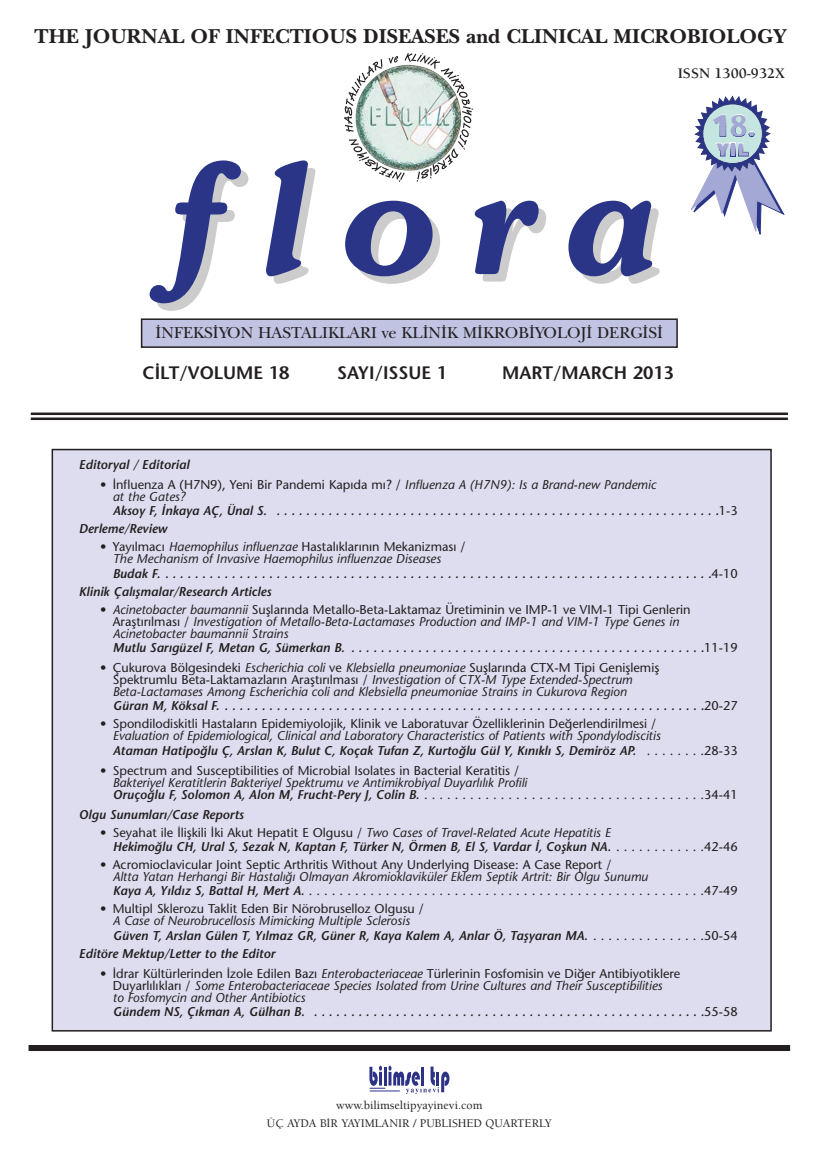
<style>
.page{position:relative;width:828px;height:1169px;background:#fff}
.page>*{position:absolute;margin:0;border:0;box-sizing:border-box;transform-origin:0 0}
.t1{font:italic 600 150px "Souvenir";letter-spacing:.195em;color:#2a3587}
.t2{font:600 29.55px "Stone Sans";color:#a4a8d4}
.t3{font:700 21px "New Baskerville";color:#231f20}
.t4{font:600 18px "Stone Sans";color:#231f20}
.t5{font:16.5px "New Baskerville";color:#231f20}
.t6{font:700 15px "Berkeley";color:#231f20}
.t7{font:italic 12.75px/12px "Stone Sans";color:#231f20}
.t8{font:italic 600 12.75px/18px "Stone Sans";color:#231f20}
.t9{font:12.75px "Stone Sans";color:#231f20}
.t10{font:500 12px "Berkeley";color:#231f20}
.s1{font-style:normal}
.s2{font-weight:400;font-style:normal}
.s3{font-weight:600}
.s4{font-weight:400}
</style>
<div class="page">
<div style="left:142px;top:319px;width:535px;height:28px;background:#c0c3e2"></div>
<div style="left:141px;top:318px;width:537px;height:30px;border:2px solid #231f20"></div>
<hr style="left:31px;top:412px;width:757px;height:3px;background:#231f20">
<hr style="left:31px;top:417px;width:757px;height:3px;background:#231f20">
<div style="left:52px;top:449px;width:719px;height:581px;background:#ddddef"></div>
<div style="left:29px;top:1045px;width:761px;height:6px;background:#231f20"></div>
<svg style="left:344px;top:53px;width:129px;height:129px"></svg>
<img style="left:355px;top:65px;width:107px;height:106px;border-radius:50%">
<svg style="left:369px;top:1065px;width:80px;height:28px"></svg>
<svg style="left:691px;top:95px;width:94px;height:140px"></svg>
<h3 class="t3" style="left:34px;top:29px;width:754px">THE JOURNAL OF INFECTIOUS DISEASES and CLINICAL MICROBIOLOGY</h3>
<p class="t6" style="left:678px;top:68px;width:109px">ISSN 1300-932X</p>
<h2 class="t2" style="left:730px;top:114px;width:18px">8</h2>
<h1 class="t1" style="left:158px;top:160px;width:497px">flora</h1>
<p class="t5" style="left:156px;top:327px;width:509px">İNFEKSİYON HASTALIKLARI ve KLİNİK MİKROBİYOLOJİ DERGİSİ</p>
<h3 class="t4" style="left:143px;top:365px;width:148px">CİLT/VOLUME 18</h3>
<h3 class="t4" style="left:337px;top:365px;width:112px">SAYI/ISSUE 1</h3>
<h3 class="t4" style="left:502px;top:365px;width:173px">MART/MARCH 2013</h3>
<p class="t8" style="left:79px;top:456px;width:112px">Editoryal / Editorial</p>
<p class="t7" style="left:113px;top:480px;width:545px;text-indent:-13px"><span class="s1">• İnfluenza A (H7N9), Yeni Bir Pandemi Kapıda mı? /</span> Influenza A (H7N9): Is a Brand-new Pandemic at the Gates?</p>
<p class="t8" style="left:79px;top:503px;width:661px;text-indent:34px">Aksoy F, İnkaya AÇ, Ünal S. . . . . . . . . . . . . . . . . . . . . . . . . . . . . . . . . . . . . . . . . . . . . . . . . . . . . . . . . . . . .<span class="s2">1-3<br></span>Derleme/Review</p>
<p class="t7" style="left:113px;top:542px;width:354px;text-indent:-13px"><span class="s1">• Yayılmacı</span> Haemophilus influenzae <span class="s1">Hastalıklarının Mekanizması /<br></span>The Mechanism of Invasive Haemophilus influenzae Diseases</p>
<p class="t8" style="left:79px;top:565px;width:661px;text-indent:34px">Budak F. . . . . . . . . . . . . . . . . . . . . . . . . . . . . . . . . . . . . . . . . . . . . . . . . . . . . . . . . . . . . . . . . . . . . . . . . . .<span class="s2">4-10<br></span>Klinik Çalışmalar/Research Articles</p>
<p class="t7" style="left:113px;top:604px;width:579px;text-indent:-13px"><span class="s1">•</span> Acinetobacter baumannii <span class="s1">Suşlarında Metallo-Beta-Laktamaz Üretiminin ve IMP-1 ve VIM-1 Tipi Genlerin<br>Araştırılması /</span> Investigation of Metallo-Beta-Lactamases Production and IMP-1 and VIM-1 Type Genes in<br>Acinetobacter baumannii Strains</p>
<p class="t8" style="left:113px;top:639px;width:627px">Mutlu Sarıgüzel F, Metan G, Sümerkan B. . . . . . . . . . . . . . . . . . . . . . . . . . . . . . . . . . . . . . . . . . . . . . . . .<span class="s2">11-19</span></p>
<p class="t7" style="left:113px;top:663px;width:548px;text-indent:-13px"><span class="s1">• Çukurova Bölgesindeki</span> Escherichia coli <span class="s1">ve</span> Klebsiella pneumoniae <span class="s1">Suşlarında CTX-M Tipi Genişlemiş<br>Spektrumlu Beta-Laktamazların Araştırılması /</span> Investigation of CTX-M Type Extended-Spectrum<br>Beta-Lactamases Among Escherichia coli and Klebsiella pneumoniae Strains in Cukurova Region</p>
<p class="t8" style="left:113px;top:698px;width:627px">Güran M, Köksal F. . . . . . . . . . . . . . . . . . . . . . . . . . . . . . . . . . . . . . . . . . . . . . . . . . . . . . . . . . . . . . . . . .<span class="s2">20-27</span></p>
<p class="t9" style="left:100px;top:719px;width:558px">• Spondilodiskitli Hastaların Epidemiyolojik, Klinik ve Laboratuvar Özelliklerinin Değerlendirilmesi /</p>
<p class="t7" style="left:113px;top:730px;width:627px;line-height:14.1px">Evaluation of Epidemiological, Clinical and Laboratory Characteristics of Patients with Spondylodiscitis<br><span class="s3">Ataman Hatipoğlu Ç, Arslan K, Bulut C, Koçak Tufan Z, Kurtoğlu Gül Y, Kınıklı S, Demiröz AP.</span> <span class="s1">. . . . . . . .28-33</span></p>
<p class="t9" style="left:100px;top:765px;width:421px">• Spectrum and Susceptibilities of Microbial Isolates in Bacterial Keratitis /</p>
<p class="t7" style="left:113px;top:778px;width:627px">Bakteriyel Keratitlerin Bakteriyel Spektrumu ve Antimikrobiyal Duyarlılık Profili<br><span class="s3">Oruçoğlu F, Solomon A, Alon M, Frucht-Pery J, Colin B.</span> <span class="s1">. . . . . . . . . . . . . . . . . . . . . . . . . . . . . . . . . . . . .34-41</span></p>
<p class="t8" style="left:79px;top:807px;width:167px">Olgu Sunumları/Case Reports</p>
<p class="t8" style="left:113px;top:827px;width:627px;line-height:14.1px;text-indent:-13px"><span class="s2">• Seyahat ile İlişkili İki Akut Hepatit E Olgusu /</span> <span class="s4">Two Cases of Travel-Related Acute Hepatitis E<br></span>Hekimoğlu CH, Ural S, Sezak N, Kaptan F, Türker N, Örmen B, El S, Vardar İ, Coşkun NA. <span class="s2">. . . . . . . . . . . .42-46</span></p>
<p class="t9" style="left:100px;top:860px;width:513px">• Acromioclavicular Joint Septic Arthritis Without Any Underlying Disease: A Case Report /</p>
<p class="t7" style="left:113px;top:871px;width:627px;line-height:14.1px">Altta Yatan Herhangi Bir Hastalığı Olmayan Akromioklaviküler Eklem Septik Artrit: Bir Olgu Sunumu<br><span class="s3">Kaya A, Yıldız S, Battal H, Mert A.</span> <span class="s1">. . . . . . . . . . . . . . . . . . . . . . . . . . . . . . . . . . . . . . . . . . . . . . . . . . . .47-49</span></p>
<p class="t9" style="left:100px;top:904px;width:325px">• Multipl Sklerozu Taklit Eden Bir Nörobruselloz Olgusu /</p>
<p class="t8" style="left:113px;top:915px;width:627px;line-height:14.1px"><span class="s4">A Case of Neurobrucellosis Mimicking Multiple Sclerosis<br></span>Güven T, Arslan Gülen T, Yılmaz GR, Güner R, Kaya Kalem A, Anlar Ö, Taşyaran MA. <span class="s2">. . . . . . . . . . . . . . .50-54</span></p>
<p class="t8" style="left:79px;top:945px;width:198px">Editöre Mektup/Letter to the Editor</p>
<p class="t7" style="left:113px;top:969px;width:569px;text-indent:-13px"><span class="s1">• İdrar Kültürlerinden İzole Edilen Bazı</span> Enterobacteriaceae <span class="s1">Türlerinin Fosfomisin ve Diğer Antibiyotiklere<br>Duyarlılıkları /</span> Some Enterobacteriaceae Species Isolated from Urine Cultures and Their Susceptibilities<br>to Fosfomycin and Other Antibiotics</p>
<p class="t8" style="left:113px;top:1004px;width:627px">Gündem NS, Çıkman A, Gülhan B. . . . . . . . . . . . . . . . . . . . . . . . . . . . . . . . . . . . . . . . . . . . . . . . . . . . . .<span class="s2">55-58</span></p>
<p class="t10" style="left:336px;top:1100px;width:148px">www.bilimseltipyayinevi.com</p>
<p class="t10" style="left:267px;top:1118px;width:286px">ÜÇ AYDA BİR YAYIMLANIR / PUBLISHED QUARTERLY</p>
</div>
